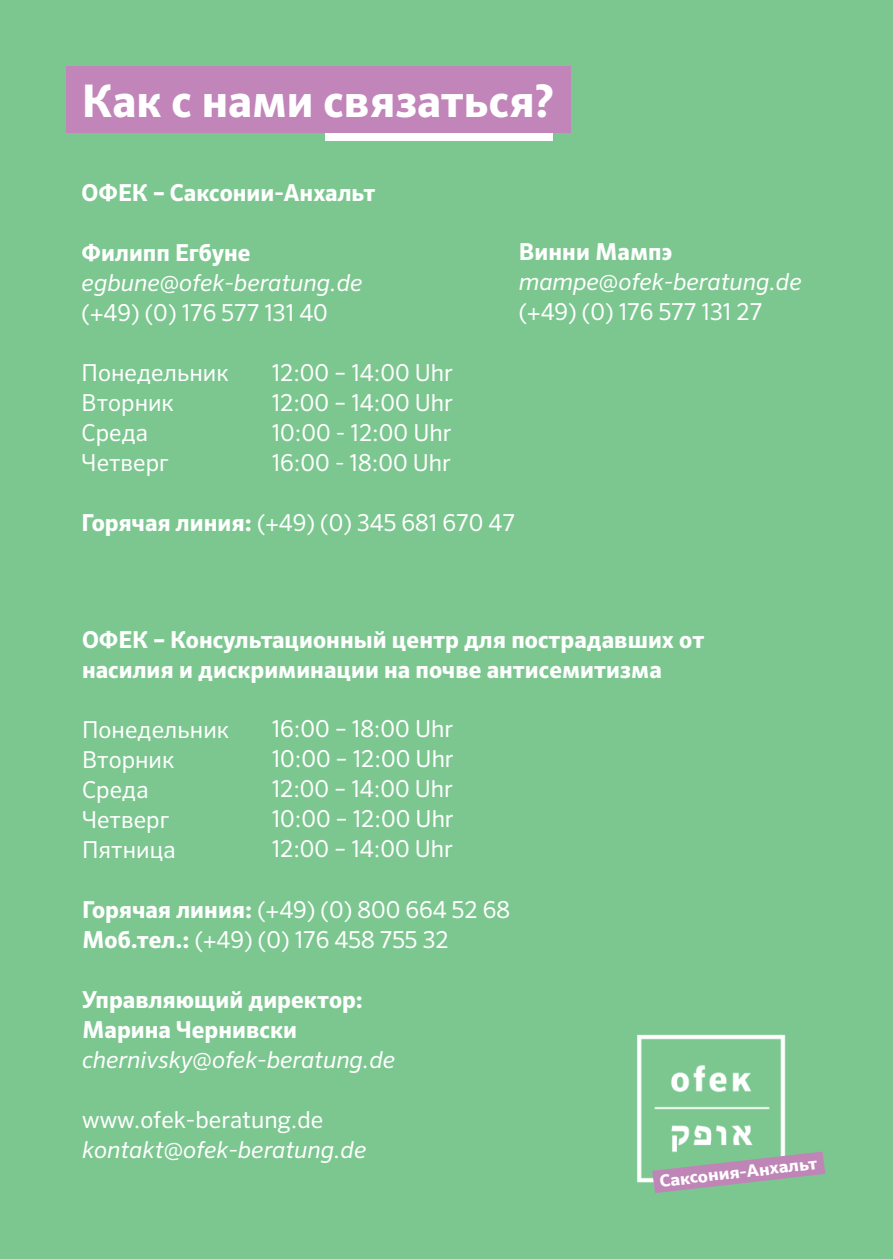
<style>
.page{position:relative;width:893px;height:1259px;background:#7cc790}
.page>*{position:absolute;margin:0;border:0;box-sizing:border-box;transform-origin:0 0}
.t1{font:700 45px "Sero Pro";color:#fff}
.t2{font:23.4px/30px "Sero Pro";color:#fff}
.t3{font:700 23.4px/30px "Sero Pro";color:#fff}
.t4{font:italic 23.4px "Sero Pro";color:#fff}
.t5{font:700 16.8px "Sero Pro";color:#fff;scale:1.09 1}
.s1{font-weight:700}
</style>
<div class="page">
<div style="left:325px;top:121px;width:228px;height:20px;background:#fff"></div>
<div style="left:66px;top:66px;width:505px;height:67px;background:#c185b9"></div>
<img style="left:637px;top:1034px;width:149px;height:149px">
<svg style="left:652px;top:1151px;width:173px;height:42px"></svg>
<h1 class="t1" style="left:82px;top:74px;width:474px">Как с нами связаться?</h1>
<p class="t3" style="left:82px;top:178px;width:295px">ОФЕК – Саксонии-Анхальт</p>
<p class="t3" style="left:519px;top:237px;width:155px">Винни Мампэ</p>
<p class="t4" style="left:519px;top:268px;width:284px">mampe@ofek-beratung.de</p>
<p class="t2" style="left:519px;top:296px;width:245px">(+49) (0) 176 577 131 27</p>
<p class="t3" style="left:82px;top:238px;width:170px">Филипп Егбуне</p>
<p class="t4" style="left:82px;top:269px;width:282px">egbune@ofek-beratung.de</p>
<p class="t2" style="left:82px;top:297px;width:248px">(+49) (0) 176 577 131 40</p>
<p class="t2" style="left:82px;top:357px;width:149px">Понедельник<br>Вторник<br>Среда<br>Четверг</p>
<p class="t2" style="left:82px;top:507px;width:435px"><span class="s1">Горячая линия:</span> (+49) (0) 345 681 670 47</p>
<p class="t2" style="left:272px;top:358px;width:183px;text-align:justify">12:00 – 14:00 Uhr 12:00 – 14:00 Uhr 10:00 - 12:00 Uhr 16:00 - 18:00 Uhr</p>
<p class="t3" style="left:82px;top:624px;width:624px">ОФЕК – Консультационный центр для пострадавших от насилия и дискриминации на почве антисемитизма</p>
<p class="t2" style="left:82px;top:714px;width:149px">Понедельник<br>Вторник<br>Среда<br>Четверг<br>Пятница</p>
<p class="t2" style="left:82px;top:894px;width:430px"><span class="s1">Горячая линия:</span> (+49) (0) 800 664 52 68<br><span class="s1">Моб.тел.:</span> (+49) (0) 176 458 755 32</p>
<p class="t3" style="left:82px;top:984px;width:282px">Управляющий директор:<br>Марина Чернивски</p>
<p class="t4" style="left:82px;top:1045px;width:315px">chernivsky@ofek-beratung.de</p>
<p class="t2" style="left:82px;top:1104px;width:243px">www.ofek-beratung.de</p>
<p class="t4" style="left:82px;top:1135px;width:286px">kontakt@ofek-beratung.de</p>
<p class="t2" style="left:272px;top:713px;width:184px;text-align:justify">16:00 – 18:00 Uhr 10:00 – 12:00 Uhr 12:00 – 14:00 Uhr 10:00 – 12:00 Uhr 12:00 – 14:00 Uhr</p>
<p class="t5" style="left:659px;top:1170px;width:147px;rotate:-6deg">Саксония-Анхальт</p>
</div>
